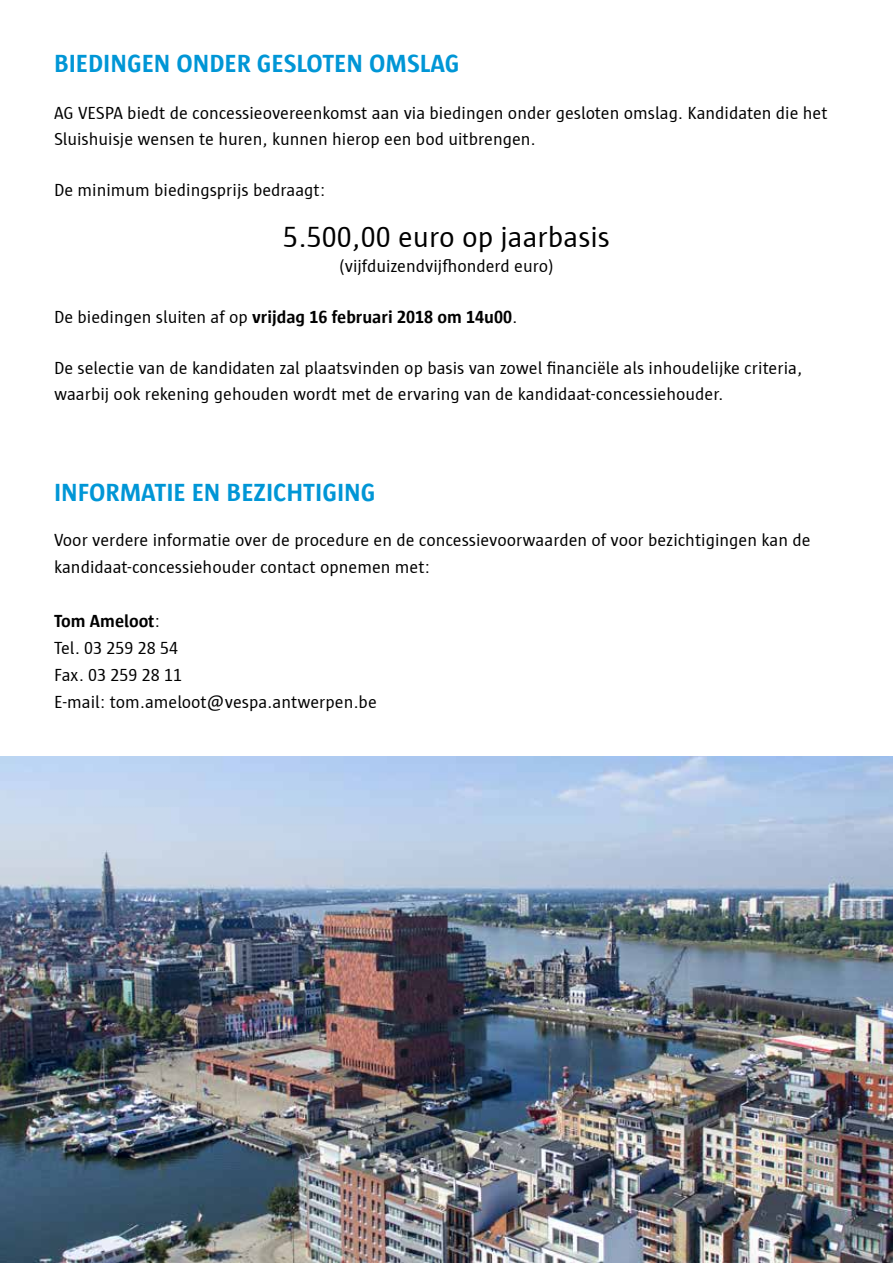
<style>
.page{position:relative;width:893px;height:1263px;background:#fff}
.page>*{position:absolute;margin:0;border:0;box-sizing:border-box;transform-origin:0 0}
.t1{font:30px "Sun LT";color:#000}
.t2{font:700 25.5px "Sun LT";color:#0096d6}
.t3{font:18px/27px "Sun LT";color:#000}
.t4{font:700 18px "Sun LT";color:#000}
.s1{font-weight:400}
.s2{font-weight:700}
</style>
<div class="page">
<img style="left:0;top:757px;width:893px;height:506px">
<h2 class="t2" style="left:54px;top:50px;width:407px">BIEDINGEN ONDER GESLOTEN OMSLAG</h2>
<p class="t3" style="left:54px;top:101px;width:775px;line-height:25.5px">AG VESPA biedt de concessieovereenkomst aan via biedingen onder gesloten omslag. Kandidaten die het<br>Sluishuisje wensen te huren, kunnen hierop een bod uitbrengen.</p>
<p class="t3" style="left:54px;top:176px;width:273px">De minimum biedingsprijs bedraagt:</p>
<h1 class="t1" style="left:283px;top:220px;width:328px">5.500,00 euro op jaarbasis</h1>
<p class="t3" style="left:339px;top:253px;width:216px">(vijfduizendvijfhonderd euro)</p>
<p class="t4" style="left:54px;top:308px;width:465px"><span class="s1">De biedingen sluiten af op</span> vrijdag 16 februari 2018 om 14u00<span class="s1">.</span></p>
<p class="t3" style="left:54px;top:356px;width:750px;line-height:25.5px">De selectie van de kandidaten zal plaatsvinden op basis van zowel financiële als inhoudelijke criteria, waarbij ook rekening gehouden wordt met de ervaring van de kandidaat-concessiehouder.</p>
<h2 class="t2" style="left:54px;top:479px;width:323px">INFORMATIE EN BEZICHTIGING</h2>
<p class="t3" style="left:54px;top:526px;width:758px">Voor verdere informatie over de procedure en de concessievoorwaarden of voor bezichtigingen kan de kandidaat-concessiehouder contact opnemen met:</p>
<p class="t3" style="left:54px;top:607px;width:324px"><span class="s2">Tom Ameloot</span>:<br>Tel. 03 259 28 54<br>Fax. 03 259 28 11<br>E-mail: tom.ameloot@vespa.antwerpen.be</p>
</div>
